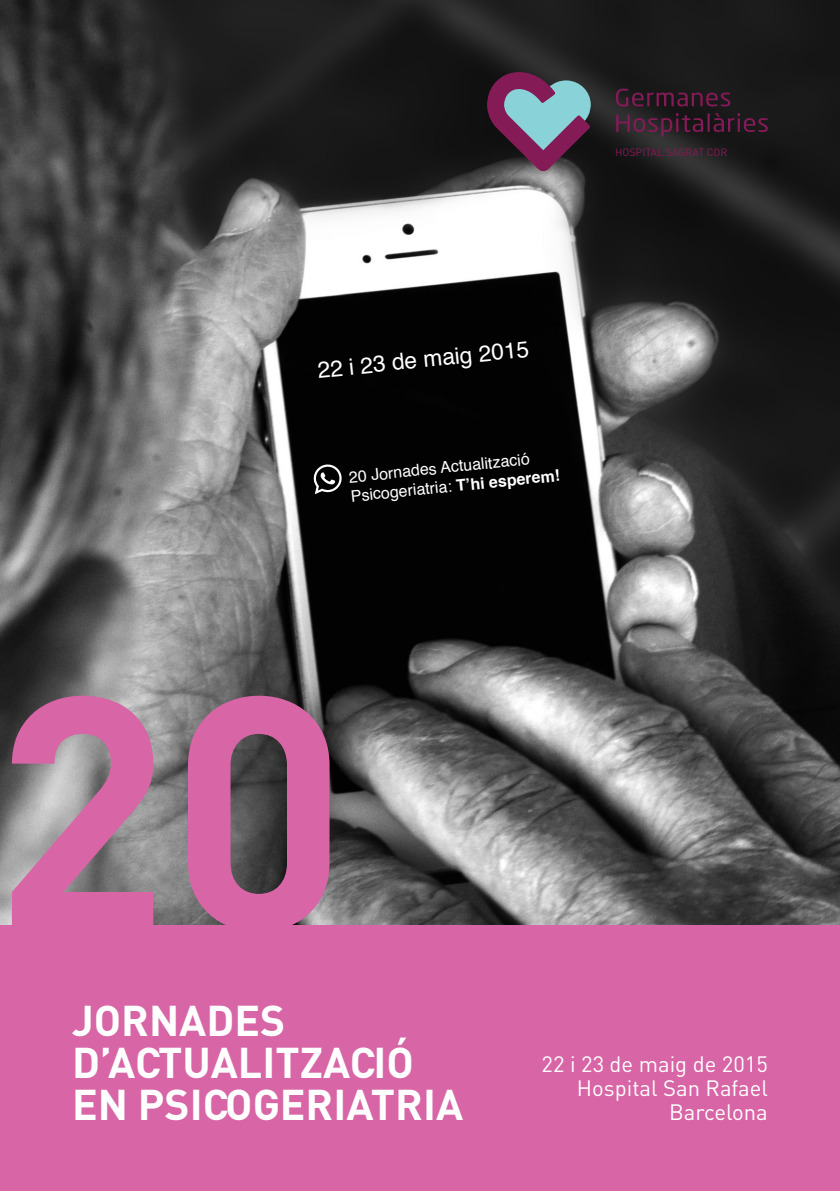
<style>
.page{position:relative;width:840px;height:1191px;background:#fff}
.page>*{position:absolute;margin:0;border:0;box-sizing:border-box;transform-origin:0 0}
.t1{font:700 326.4px "DIN";color:#d865a6}
.t2{font:700 42.4px "DIN";color:#fff}
.t3{font:22.8px "Helvetica";color:#fff}
.t4{font:22px "DIN";color:#fff}
.t5{font:16px/19px "Helvetica";color:#fff}
.t6{font:10.6px "DIN";color:#841a56}
.s1{font-weight:700}
</style>
<div class="page">
<img style="left:0;top:0;width:839px;height:925px">
<div style="left:0;top:925px;width:839px;height:266px;background:#d865a6"></div>
<svg style="left:487px;top:70px;width:104px;height:102px;background:#65596f"></svg>
<svg style="left:615px;top:89px;width:152px;height:48px;background:#301c27"></svg>
<svg style="left:313px;top:464px;width:29px;height:30px"></svg>
<p class="t6" style="left:614px;top:145px;width:114px">HOSPITAL SAGRAT COR</p>
<p class="t3" style="left:316px;top:353px;width:214px;rotate:-6deg">22 i 23 de maig 2015</p>
<p class="t5" style="left:348px;top:468px;width:211px;rotate:-6deg">20 Jornades Actualització<br>Psicogeriatria: <span class="s1">T’hi esperem!</span></p>
<p class="t1" style="left:-7px;top:599px;width:356px">20</p>
<p class="t2" style="left:72px;top:992px;width:215px">JORNADES</p>
<p class="t2" style="left:72px;top:1034px;width:343px">D’ACTUALITZACIÓ</p>
<p class="t2" style="left:72px;top:1076px;width:392px">EN PSICOGERIATRIA</p>
<p class="t4" style="left:541px;top:1049px;width:228px">22 i 23 de maig de 2015</p>
<p class="t4" style="left:576px;top:1073px;width:192px">Hospital San Rafael</p>
<p class="t4" style="left:668px;top:1097px;width:100px">Barcelona</p>
</div>
